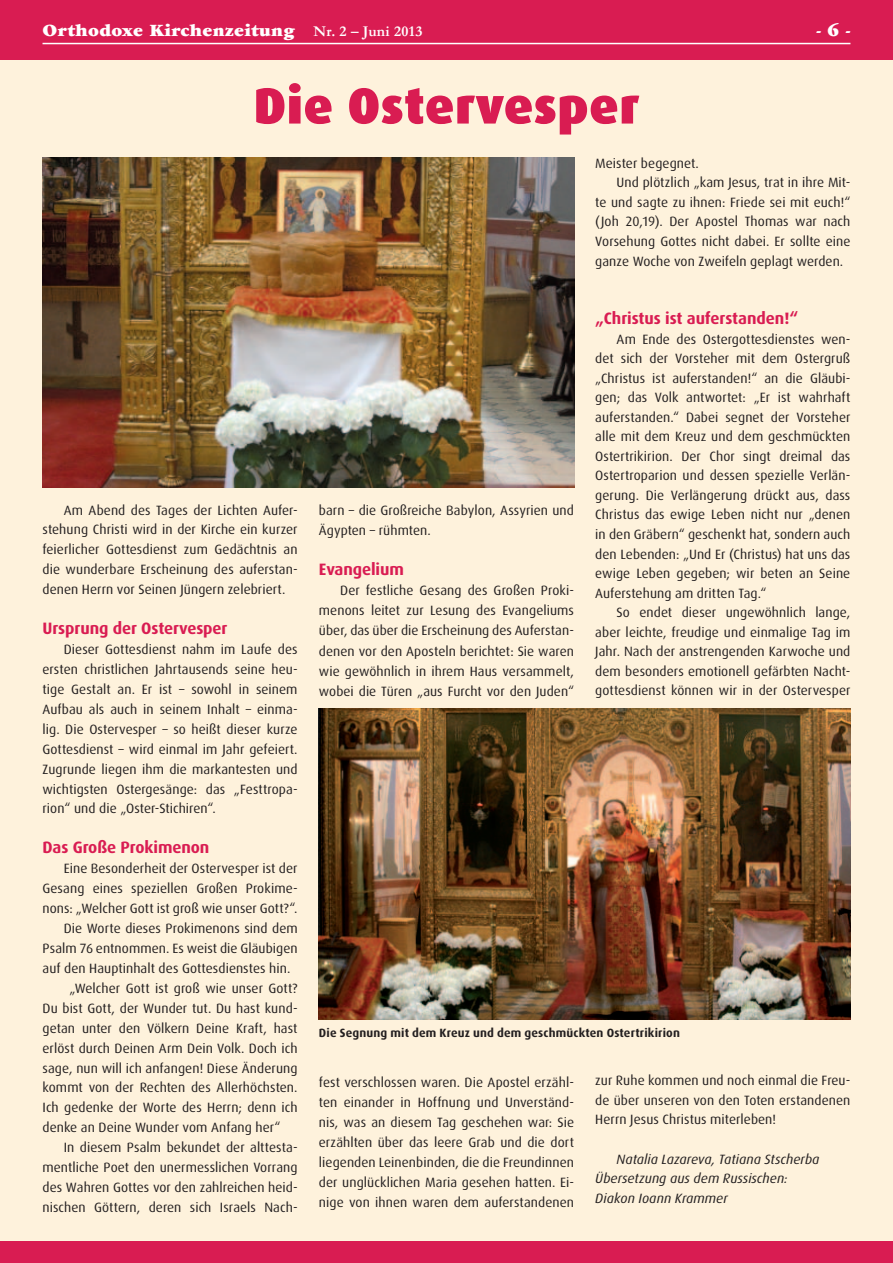
<style>
.page{position:relative;width:893px;height:1263px;background:#fff}
.page>*{position:absolute;margin:0;border:0;box-sizing:border-box;transform-origin:0 0}
.t1{font:900 51px "Dax";letter-spacing:.01em;color:#d91c52}
.t2{font:900 18px "Garamond";letter-spacing:.02em;color:#fff}
.t3{font:700 16.5px "Dax";letter-spacing:-.005em;color:#d91c52}
.t4{font:13.5px/19.5px "Dax";letter-spacing:.005em;color:#231f20;text-align:justify}
.t5{font:italic 13.5px/19.5px "Dax";letter-spacing:.005em;color:#231f20}
.t6{font:700 12px "Dax";letter-spacing:.015em;color:#231f20}
.s1{font-weight:700;font-size:15px}
</style>
<div class="page">
<div style="left:0;top:60px;width:893px;height:1203px;background:#fef2dc"></div>
<div style="left:0;top:0;width:893px;height:60px;background:#d91c52"></div>
<hr style="left:43px;top:43px;width:807px;height:1px;background:#fff">
<div style="left:0;top:1242px;width:893px;height:21px;background:#d91c52"></div>
<img style="left:43px;top:157px;width:531px;height:330px">
<img style="left:319px;top:709px;width:531px;height:310px">
<h2 class="t2" style="left:43px;top:21px;width:382px">Orthodoxe Kirchenzeitung <span class="s1">Nr. 2 – Juni 2013</span></h2>
<h2 class="t2" style="left:816px;top:21px;width:36px">- 6 -</h2>
<h1 class="t1" style="left:254px;top:77px;width:387px">Die Ostervesper</h1>
<p class="t4" style="left:43px;top:500px;width:257px;line-height:20px;text-indent:21px">Am Abend des Tages der Lichten Aufer&shy;stehung Christi wird in der Kirche ein kurzer feierlicher Gottesdienst zum Gedächtnis an die wunderbare Erscheinung des auferstan&shy;denen Herrn vor Seinen Jüngern zelebriert.</p>
<p class="t3" style="left:43px;top:619px;width:187px">Ursprung der Ostervesper</p>
<p class="t4" style="left:43px;top:639px;width:257px;line-height:20px;text-indent:21px">Dieser Gottesdienst nahm im Laufe des ersten christlichen Jahrtausends seine heu&shy;tige Gestalt an. Er ist – sowohl in seinem Aufbau als auch in seinem Inhalt – einma&shy;lig. Die Ostervesper – so heißt dieser kurze Gottesdienst – wird einmal im Jahr gefeiert.<br>Zugrunde liegen ihm die markantesten und wichtigsten Ostergesänge: das „Festtropa&shy;rion“ und die „Oster-Stichiren“.</p>
<p class="t3" style="left:43px;top:838px;width:168px">Das Große Prokimenon</p>
<p class="t4" style="left:64px;top:859px;width:235px">Eine Besonderheit der Ostervesper ist der</p>
<p class="t4" style="left:43px;top:879px;width:257px">Gesang eines speziellen Großen Prokime-</p>
<p class="t4" style="left:43px;top:899px;width:257px">nons: „Welcher Gott ist groß wie unser Gott?“.</p>
<p class="t4" style="left:64px;top:919px;width:235px">Die Worte dieses Prokimenons sind dem</p>
<p class="t4" style="left:43px;top:939px;width:257px">Psalm 76 entnommen. Es weist die Gläubigen</p>
<p class="t4" style="left:43px;top:958px;width:249px">auf den Hauptinhalt des Gottesdienstes hin.</p>
<p class="t4" style="left:69px;top:978px;width:230px">„Welcher Gott ist groß wie unser Gott?</p>
<p class="t4" style="left:43px;top:998px;width:257px">Du bist Gott, der Wunder tut. Du hast kund-</p>
<p class="t4" style="left:43px;top:1018px;width:257px">getan unter den Völkern Deine Kraft, hast</p>
<p class="t4" style="left:43px;top:1038px;width:257px">erlöst durch Deinen Arm Dein Volk. Doch ich</p>
<p class="t4" style="left:43px;top:1058px;width:257px">sage, nun will ich anfangen! Diese Änderung</p>
<p class="t4" style="left:43px;top:1078px;width:257px">kommt von der Rechten des Allerhöchsten.</p>
<p class="t4" style="left:43px;top:1098px;width:257px">Ich gedenke der Worte des Herrn; denn ich</p>
<p class="t4" style="left:43px;top:1118px;width:239px">denke an Deine Wunder vom Anfang her“</p>
<p class="t4" style="left:64px;top:1138px;width:235px">In diesem Psalm bekundet der alttesta-</p>
<p class="t4" style="left:43px;top:1158px;width:257px">mentliche Poet den unermesslichen Vorrang</p>
<p class="t4" style="left:43px;top:1178px;width:257px">des Wahren Gottes vor den zahlreichen heid-</p>
<p class="t4" style="left:43px;top:1198px;width:257px">nischen Göttern, deren sich Israels Nach-</p>
<p class="t4" style="left:319px;top:500px;width:257px;line-height:20.1px">barn – die Großreiche Babylon, Assyrien und<br>Ägypten – rühmten.</p>
<p class="t3" style="left:319px;top:560px;width:87px">Evangelium</p>
<p class="t4" style="left:319px;top:580px;width:257px;line-height:20.1px;text-indent:21px">Der festliche Gesang des Großen Proki&shy;menons leitet zur Lesung des Evangeliums über, das über die Erscheinung des Auferstan&shy;denen vor den Aposteln berichtet: Sie waren wie gewöhnlich in ihrem Haus versammelt, wobei die Türen „aus Furcht vor den Juden“</p>
<p class="t4" style="left:595px;top:154px;width:105px">Meister begegnet.</p>
<p class="t4" style="left:617px;top:173px;width:235px">Und plötzlich „kam Jesus, trat in ihre Mit-</p>
<p class="t4" style="left:595px;top:193px;width:257px">te und sagte zu ihnen: Friede sei mit euch!“</p>
<p class="t4" style="left:595px;top:212px;width:257px">(Joh 20,19). Der Apostel Thomas war nach</p>
<p class="t4" style="left:595px;top:232px;width:257px">Vorsehung Gottes nicht dabei. Er sollte eine</p>
<p class="t4" style="left:595px;top:251px;width:250px">ganze Woche von Zweifeln geplagt werden.</p>
<p class="t3" style="left:595px;top:309px;width:204px">„Christus ist auferstanden!“</p>
<p class="t4" style="left:595px;top:329px;width:257px;text-indent:21px">Am Ende des Ostergottesdienstes wen&shy;det sich der Vorsteher mit dem Ostergruß „Christus ist auferstanden!“ an die Gläubi&shy;gen; das Volk antwortet: „Er ist wahrhaft auferstanden.“ Dabei segnet der Vorsteher alle mit dem Kreuz und dem geschmückten Ostertrikirion. Der Chor singt dreimal das Ostertroparion und dessen spezielle Verlän&shy;gerung. Die Verlängerung drückt aus, dass Christus das ewige Leben nicht nur „denen in den Gräbern“ geschenkt hat, sondern auch den Lebenden: „Und Er (Christus) hat uns das ewige Leben gegeben; wir beten an Seine Auferstehung am dritten Tag.“</p>
<p class="t4" style="left:595px;top:603px;width:257px;text-indent:21px">So endet dieser ungewöhnlich lange, aber leichte, freudige und einmalige Tag im Jahr. Nach der anstrengenden Karwoche und dem besonders emotionell gefärbten Nacht&shy;gottesdienst können wir in der Ostervesper</p>
<p class="t6" style="left:319px;top:1026px;width:363px">Die Segnung mit dem Kreuz und dem geschmückten Ostertrikirion</p>
<p class="t4" style="left:319px;top:1072px;width:257px;line-height:20.1px">fest verschlossen waren. Die Apostel erzähl&shy;ten einander in Hoffnung und Unverständ&shy;nis, was an diesem Tag geschehen war: Sie erzählten über das leere Grab und die dort liegenden Leinenbinden, die die Freundinnen der unglücklichen Maria gesehen hatten. Ei&shy;nige von ihnen waren dem auferstandenen</p>
<p class="t4" style="left:595px;top:1071px;width:257px">zur Ruhe kommen und noch einmal die Freu&shy;de über unseren von den Toten erstandenen Herrn Jesus Christus miterleben!</p>
<p class="t5" style="left:595px;top:1149px;width:226px;text-indent:21px">Natalia Lazareva, Tatiana Stscherba<br>Übersetzung aus dem Russischen:<br>Diakon Ioann Krammer</p>
</div>
